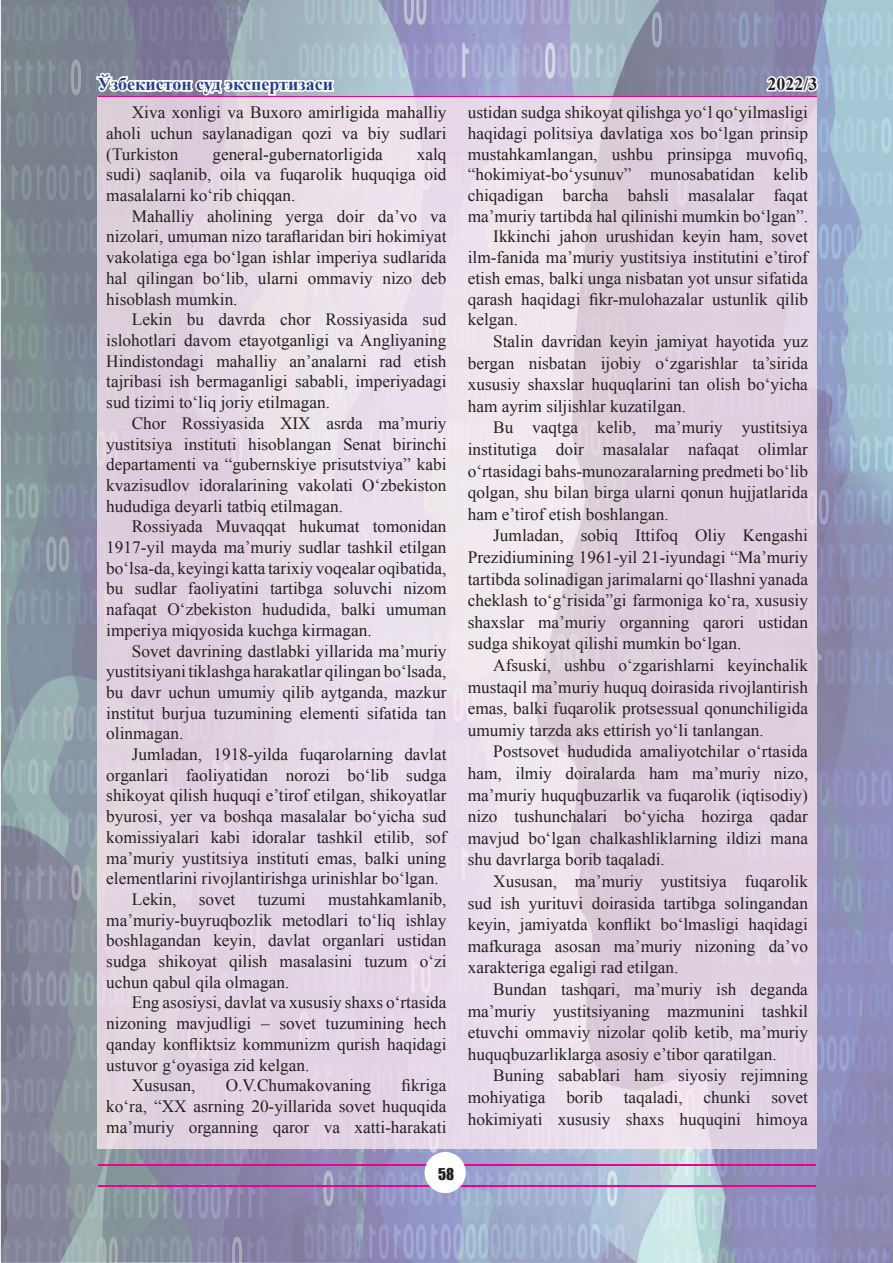
<style>
.page{position:relative;width:893px;height:1263px;background:#fff}
.page>*{position:absolute;margin:0;border:0;box-sizing:border-box;transform-origin:0 0}
.t1{font:700 18px "Times New Roman";color:#253f8e}
.t2{font:700 18px "Times New Roman";color:#231f20}
.t3{font:17.25px/20.7px "Times New Roman";color:#231f20;text-align:justify}
.t4{font:15px "Impact";color:#231f20}
.s1{color:#fff}
</style>
<div class="page">
<img style="left:803px;top:0;width:90px;height:1263px">
<img style="left:1px;top:0;width:802px;height:104px">
<img style="left:1px;top:104px;width:114px;height:1159px">
<img style="left:115px;top:1148px;width:688px;height:115px">
<svg style="left:96px;top:73px;width:238px;height:22px"></svg>
<hr style="left:98px;top:96px;width:718px;height:2px;background:#ed028c">
<hr style="left:98px;top:1185px;width:718px;height:1px;background:#ed028c">
<hr style="left:98px;top:1164px;width:717px;height:2px;background:#ed028c">
<svg style="left:425px;top:1152px;width:41px;height:41px"></svg>
<div style="left:98px;top:937px;width:348px;height:211px;background:#e3d4e3"></div>
<p class="t1" style="left:98px;top:74px;width:237px">Ўзбекистон суд экспертизаси</p>
<p class="t2" style="left:767px;top:74px;width:52px"><span class="s1">2</span>022/3</p>
<p class="t3" style="left:106px;top:102px;width:342px;text-indent:26px">Xiva xonligi va Buxoro amirligida mahalliy aholi uchun saylanadigan qozi va biy sudlari (Turkiston</p>
<p class="t3" style="left:106px;top:143px;width:342px;text-indent:310px">xalq sudi) saqlanib, oila va fuqarolik huquqiga oid masalalarni ko‘rib chiqqan.</p>
<p class="t3" style="left:106px;top:206px;width:342px;text-indent:26px">Mahalliy aholining yerga doir da’vo va nizolari, umuman nizo taraflaridan biri hokimiyat vakolatiga ega bo‘lgan ishlar imperiya sudlarida hal qilingan bo‘lib, ularni ommaviy nizo deb hisoblash mumkin.</p>
<p class="t3" style="left:106px;top:309px;width:342px;text-indent:26px">Lekin bu davrda chor Rossiyasida sud islohotlari davom etayotganligi va Angliyaning Hindistondagi mahalliy an’analarni rad etish tajribasi ish bermaganligi sababli, imperiyadagi sud tizimi to‘liq joriy etilmagan.</p>
<p class="t3" style="left:106px;top:413px;width:342px;text-indent:26px">Chor Rossiyasida XIX asrda ma’muriy yustitsiya instituti hisoblangan Senat birinchi departamenti va “gubernskiye prisutstviya” kabi kvazisudlov idoralarining vakolati O‘zbekiston hududiga deyarli tatbiq etilmagan.</p>
<p class="t3" style="left:106px;top:516px;width:342px;text-indent:26px">Rossiyada Muvaqqat hukumat tomonidan 1917-yil mayda ma’muriy sudlar tashkil etilgan bo‘lsa-da, keyingi katta tarixiy voqealar oqibatida, bu sudlar faoliyatini tartibga soluvchi nizom nafaqat O‘zbekiston hududida, balki umuman imperiya miqyosida kuchga kirmagan.</p>
<p class="t3" style="left:106px;top:640px;width:342px;text-indent:26px">Sovet davrining dastlabki yillarida ma’muriy yustitsiyani tiklashga harakatlar qilingan bo‘lsada, bu davr uchun umumiy qilib aytganda, mazkur institut burjua tuzumining elementi sifatida tan olinmagan.</p>
<p class="t3" style="left:132px;top:744px;width:316px">Jumladan, 1918-yilda fuqarolarning davlat</p>
<p class="t3" style="left:106px;top:764px;width:342px">organlari faoliyatidan norozi bo‘lib sudga</p>
<p class="t3" style="left:106px;top:785px;width:342px">shikoyat qilish huquqi e’tirof etilgan, shikoyatlar</p>
<p class="t3" style="left:106px;top:806px;width:342px">byurosi, yer va boshqa masalalar bo‘yicha sud</p>
<p class="t3" style="left:106px;top:827px;width:342px">komissiyalari kabi idoralar tashkil etilib, sof</p>
<p class="t3" style="left:106px;top:847px;width:342px">ma’muriy yustitsiya instituti emas, balki uning</p>
<p class="t3" style="left:106px;top:868px;width:334px">elementlarini rivojlantirishga urinishlar bo‘lgan.</p>
<p class="t3" style="left:132px;top:889px;width:46px">Lekin,</p>
<p class="t3" style="left:199px;top:889px;width:38px">sovet</p>
<p class="t3" style="left:258px;top:889px;width:49px">tuzumi</p>
<p class="t3" style="left:212px;top:143px;width:172px">general-gubernatorligida</p>
<p class="t3" style="left:106px;top:889px;width:342px;text-indent:222px">mustahkamlanib, ma’muriy-buyruqbozlik metodlari to‘liq ishlay boshlagandan keyin, davlat organlari ustidan sudga shikoyat qilish masalasini tuzum o‘zi uchun qabul qila olmagan.</p>
<p class="t3" style="left:132px;top:992px;width:316px">Eng asosiysi, davlat va xususiy shaxs o‘rtasida</p>
<p class="t3" style="left:106px;top:1013px;width:342px">nizoning mavjudligi – sovet tuzumining hech</p>
<p class="t3" style="left:106px;top:1034px;width:342px">qanday konfliktsiz kommunizm qurish haqidagi</p>
<p class="t3" style="left:106px;top:1054px;width:205px">ustuvor g‘oyasiga zid kelgan.</p>
<p class="t3" style="left:132px;top:1075px;width:65px">Xususan,</p>
<p class="t3" style="left:226px;top:1075px;width:147px">O.V.Chumakovaning</p>
<p class="t3" style="left:106px;top:1075px;width:342px;text-indent:295px">fikriga ko‘ra, “XX asrning 20-yillarida sovet huquqida ma’muriy organning qaror va xatti-harakati</p>
<p class="t4" style="left:438px;top:1165px;width:18px">58</p>
<p class="t3" style="left:468px;top:102px;width:342px">ustidan sudga shikoyat qilishga yo‘l qo‘yilmasligi</p>
<p class="t3" style="left:468px;top:123px;width:342px">haqidagi politsiya davlatiga xos bo‘lgan prinsip</p>
<p class="t3" style="left:468px;top:143px;width:342px">mustahkamlangan, ushbu prinsipga muvofiq,</p>
<p class="t3" style="left:468px;top:164px;width:342px">“hokimiyat-bo‘ysunuv” munosabatidan kelib</p>
<p class="t3" style="left:468px;top:185px;width:342px">chiqadigan barcha bahsli masalalar faqat</p>
<p class="t3" style="left:468px;top:206px;width:342px">ma’muriy tartibda hal qilinishi mumkin bo‘lgan”.</p>
<p class="t3" style="left:493px;top:226px;width:316px">Ikkinchi jahon urushidan keyin ham, sovet</p>
<p class="t3" style="left:468px;top:247px;width:342px">ilm-fanida ma’muriy yustitsiya institutini e’tirof</p>
<p class="t3" style="left:468px;top:268px;width:342px">etish emas, balki unga nisbatan yot unsur sifatida</p>
<p class="t3" style="left:468px;top:288px;width:342px">qarash haqidagi fikr-mulohazalar ustunlik qilib</p>
<p class="t3" style="left:468px;top:309px;width:52px">kelgan.</p>
<p class="t3" style="left:493px;top:331px;width:316px">Stalin davridan keyin jamiyat hayotida yuz</p>
<p class="t3" style="left:468px;top:352px;width:342px">bergan nisbatan ijobiy o‘zgarishlar ta’sirida</p>
<p class="t3" style="left:468px;top:374px;width:342px">xususiy shaxslar huquqlarini tan olish bo‘yicha</p>
<p class="t3" style="left:468px;top:395px;width:220px">ham ayrim siljishlar kuzatilgan.</p>
<p class="t3" style="left:493px;top:417px;width:316px">Bu vaqtga kelib, ma’muriy yustitsiya</p>
<p class="t3" style="left:468px;top:439px;width:342px">institutiga doir masalalar nafaqat olimlar</p>
<p class="t3" style="left:468px;top:460px;width:342px">o‘rtasidagi bahs-munozaralarning predmeti bo‘lib</p>
<p class="t3" style="left:468px;top:482px;width:342px">qolgan, shu bilan birga ularni qonun hujjatlarida</p>
<p class="t3" style="left:468px;top:503px;width:202px">ham e’tirof etish boshlangan.</p>
<p class="t3" style="left:493px;top:525px;width:316px">Jumladan, sobiq Ittifoq Oliy Kengashi</p>
<p class="t3" style="left:468px;top:547px;width:342px">Prezidiumining 1961-yil 21-iyundagi “Ma’muriy</p>
<p class="t3" style="left:468px;top:568px;width:342px">tartibda solinadigan jarimalarni qo‘llashni yanada</p>
<p class="t3" style="left:468px;top:590px;width:342px">cheklash to‘g‘risida”gi farmoniga ko‘ra, xususiy</p>
<p class="t3" style="left:468px;top:611px;width:342px">shaxslar ma’muriy organning qarori ustidan</p>
<p class="t3" style="left:468px;top:633px;width:275px">sudga shikoyat qilishi mumkin bo‘lgan.</p>
<p class="t3" style="left:493px;top:655px;width:316px">Afsuski, ushbu o‘zgarishlarni keyinchalik</p>
<p class="t3" style="left:468px;top:676px;width:342px">mustaqil ma’muriy huquq doirasida rivojlantirish</p>
<p class="t3" style="left:468px;top:698px;width:342px">emas, balki fuqarolik protsessual qonunchiligida</p>
<p class="t3" style="left:468px;top:719px;width:298px">umumiy tarzda aks ettirish yo‘li tanlangan.</p>
<p class="t3" style="left:493px;top:741px;width:316px">Postsovet hududida amaliyotchilar o‘rtasida</p>
<p class="t3" style="left:468px;top:763px;width:342px">ham, ilmiy doiralarda ham ma’muriy nizo,</p>
<p class="t3" style="left:468px;top:784px;width:342px">ma’muriy huquqbuzarlik va fuqarolik (iqtisodiy)</p>
<p class="t3" style="left:468px;top:806px;width:342px">nizo tushunchalari bo‘yicha hozirga qadar</p>
<p class="t3" style="left:468px;top:827px;width:342px">mavjud bo‘lgan chalkashliklarning ildizi mana</p>
<p class="t3" style="left:468px;top:849px;width:199px">shu davrlarga borib taqaladi.</p>
<p class="t3" style="left:493px;top:871px;width:316px">Xususan, ma’muriy yustitsiya fuqarolik</p>
<p class="t3" style="left:468px;top:892px;width:342px">sud ish yurituvi doirasida tartibga solingandan</p>
<p class="t3" style="left:468px;top:914px;width:342px">keyin, jamiyatda konflikt bo‘lmasligi haqidagi</p>
<p class="t3" style="left:468px;top:936px;width:342px">mafkuraga asosan ma’muriy nizoning da’vo</p>
<p class="t3" style="left:468px;top:957px;width:212px">xarakteriga egaligi rad etilgan.</p>
<p class="t3" style="left:493px;top:979px;width:316px">Bundan tashqari, ma’muriy ish deganda</p>
<p class="t3" style="left:468px;top:1000px;width:342px">ma’muriy yustitsiyaning mazmunini tashkil</p>
<p class="t3" style="left:468px;top:1022px;width:342px">etuvchi ommaviy nizolar qolib ketib, ma’muriy</p>
<p class="t3" style="left:468px;top:1044px;width:310px">huquqbuzarliklarga asosiy e’tibor qaratilgan.</p>
<p class="t3" style="left:493px;top:1065px;width:316px">Buning sabablari ham siyosiy rejimning</p>
<p class="t3" style="left:468px;top:1087px;width:342px">mohiyatiga borib taqaladi, chunki sovet</p>
<p class="t3" style="left:468px;top:1108px;width:342px">hokimiyati xususiy shaxs huquqini himoya</p>
</div>
